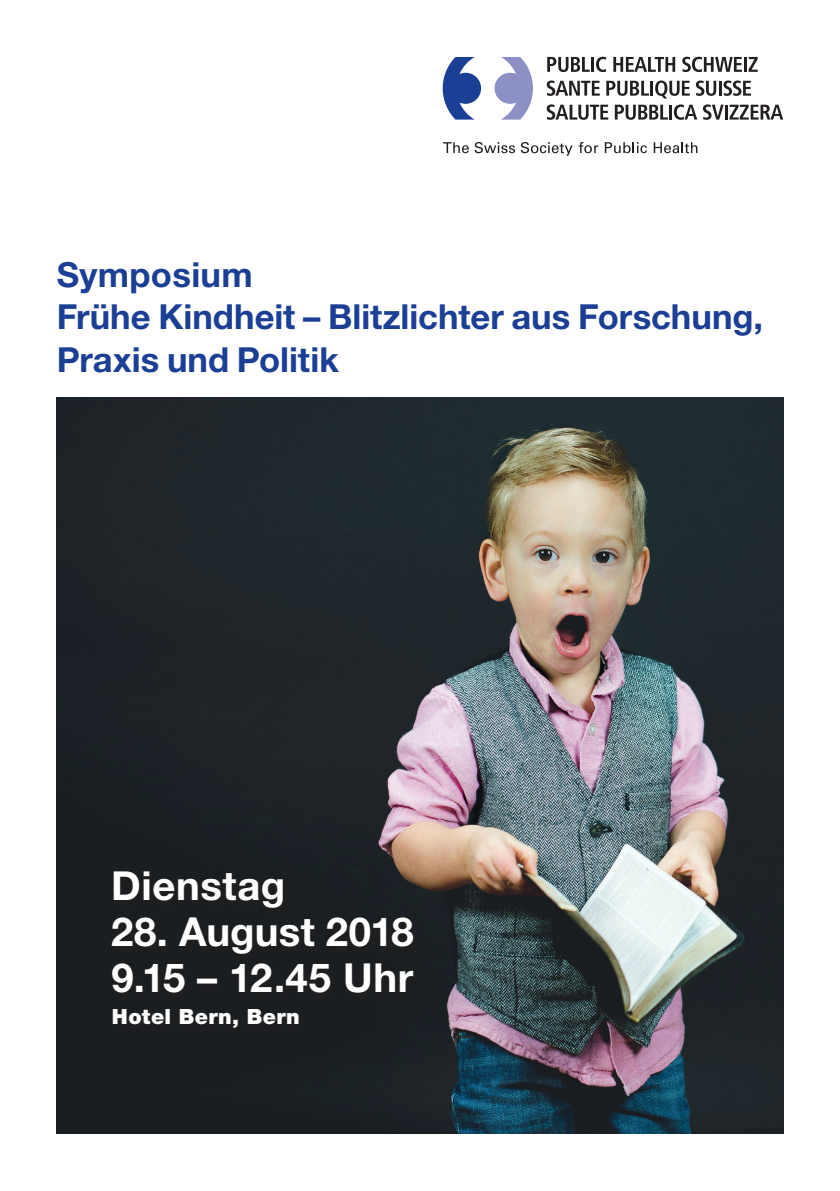
<style>
.page{position:relative;width:840px;height:1191px;background:#fff}
.page>*{position:absolute;margin:0;border:0;box-sizing:border-box;transform-origin:0 0}
.t1{font:700 40px/46px "Helvetica Neue LT Pro";letter-spacing:.015em;color:#fff}
.t2{font:700 34.6px/42.6px "Helvetica Neue LT Pro";color:#1b3f94}
.t3{font:900 21px "Helvetica Neue LT Pro";letter-spacing:.02em;color:#fff}
</style>
<div class="page">
<svg style="left:442px;top:57px;width:39px;height:63px"></svg>
<svg style="left:494px;top:57px;width:38px;height:63px"></svg>
<svg style="left:547px;top:57px;width:58px;height:15px"></svg>
<svg style="left:613px;top:57px;width:61px;height:15px"></svg>
<svg style="left:682px;top:57px;width:59px;height:15px"></svg>
<hr style="left:743px;top:57px;width:3px;height:15px;background:#231f20">
<svg style="left:748px;top:57px;width:9px;height:15px"></svg>
<svg style="left:546px;top:104px;width:62px;height:16px"></svg>
<svg style="left:614px;top:105px;width:53px;height:15px"></svg>
<hr style="left:669px;top:105px;width:3px;height:15px;background:#231f20">
<svg style="left:673px;top:104px;width:23px;height:16px"></svg>
<svg style="left:703px;top:104px;width:20px;height:16px"></svg>
<hr style="left:724px;top:105px;width:3px;height:15px;background:#231f20">
<svg style="left:729px;top:105px;width:53px;height:15px"></svg>
<svg style="left:546px;top:80px;width:53px;height:16px"></svg>
<svg style="left:606px;top:80px;width:83px;height:18px"></svg>
<svg style="left:695px;top:80px;width:20px;height:16px"></svg>
<hr style="left:718px;top:81px;width:3px;height:15px;background:#231f20">
<svg style="left:723px;top:80px;width:27px;height:16px"></svg>
<svg style="left:443px;top:142px;width:25px;height:11px"></svg>
<svg style="left:474px;top:142px;width:98px;height:14px"></svg>
<svg style="left:578px;top:142px;width:20px;height:11px"></svg>
<svg style="left:604px;top:142px;width:42px;height:11px"></svg>
<svg style="left:653px;top:142px;width:44px;height:11px"></svg>
<img style="left:57px;top:397px;width:725px;height:736px">
<div style="left:108px;top:869px;width:313px;height:168px;background:#1b1e20"></div>
<p class="t2" style="left:57px;top:252px;width:707px">Symposium<br>Frühe Kindheit – Blitzlichter aus Forschung,<br>Praxis und Politik</p>
<p class="t1" style="left:111px;top:862px;width:175px">Dienstag</p>
<p class="t1" style="left:111px;top:908px;width:304px">28. August 2018<br>9.15 – 12.45 Uhr</p>
<p class="t3" style="left:112px;top:1004px;width:189px">Hotel Bern, Bern</p>
</div>
